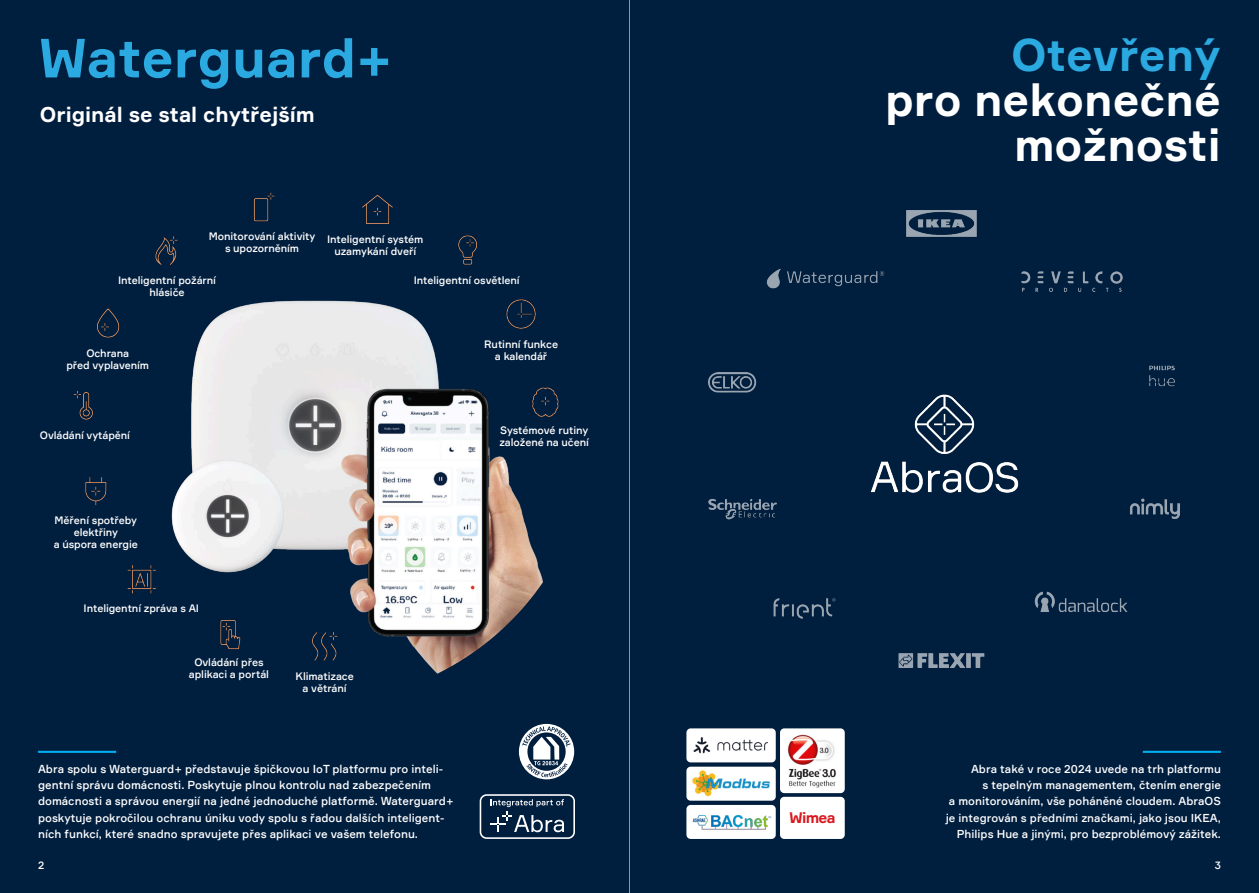
<style>
.page{position:relative;width:1259px;height:893px;background:#fff}
.page>*{position:absolute;margin:0;border:0;box-sizing:border-box;transform-origin:0 0}
.t1{font:700 54px "Formular";color:#2baae1}
.t2{font:700 45px/45px "Formular";color:#fff;text-align:right}
.t3{font:700 45px "Formular";color:#2baae1}
.t4{font:700 21px "Formular";color:#fff}
.t5{font:700 15px "Formular";letter-spacing:-.05em;color:#d9181f}
.t6{font:500 11.25px/16.2px "Formular";color:#fff;text-align:right}
.t7{font:500 10.5px/12px "Formular";letter-spacing:-.01em;color:#fff;text-align:center}
</style>
<div class="page">
<div style="left:617px;top:0;width:642px;height:893px;background:#001e3e"></div>
<div style="left:0;top:0;width:642px;height:893px;background:#001e3e"></div>
<div style="left:480px;top:794px;width:95px;height:45px;border:2px solid #fff;border-radius:6px"></div>
<svg style="left:490px;top:799px;width:74px;height:33px"></svg>
<hr style="left:1142px;top:751px;width:79px;height:2px;background:#00aeef">
<hr style="left:38px;top:751px;width:78px;height:2px;background:#00aeef">
<svg style="left:519px;top:724px;width:55px;height:55px"></svg>
<hr style="left:629px;top:0;width:1px;height:893px;background:#939598">
<img style="left:73px;top:192px;width:486px;height:482px">
<div style="left:205px;top:230px;width:114px;height:28px;background:#001e3e"></div>
<div style="left:324px;top:233px;width:102px;height:28px;background:#001e3e"></div>
<div style="left:472px;top:338px;width:98px;height:28px;background:#001e3e"></div>
<div style="left:495px;top:424px;width:98px;height:28px;background:#001e3e"></div>
<div style="left:288px;top:670px;width:73px;height:28px;background:#001e3e"></div>
<div style="left:184px;top:657px;width:90px;height:27px;background:#001e3e"></div>
<div style="left:32px;top:429px;width:106px;height:27px;background:#001e3e"></div>
<div style="left:57px;top:347px;width:102px;height:27px;background:#001e3e"></div>
<div style="left:114px;top:274px;width:106px;height:27px;background:#001e3e"></div>
<div style="left:49px;top:514px;width:94px;height:38px;background:#001e3e"></div>
<div style="left:78px;top:602px;width:127px;height:17px;background:#001e3e"></div>
<div style="left:411px;top:275px;width:111px;height:17px;background:#001e3e"></div>
<img style="left:709px;top:210px;width:470px;height:457px">
<div style="left:686px;top:728px;width:90px;height:34px;background:#fff;border-radius:4px"></div>
<div style="left:686px;top:767px;width:90px;height:34px;background:#fff;border-radius:4px"></div>
<div style="left:686px;top:805px;width:90px;height:34px;background:#fff;border-radius:4px"></div>
<div style="left:780px;top:728px;width:64px;height:65px;background:#fff;border-radius:4px"></div>
<div style="left:780px;top:797px;width:64px;height:42px;background:#fff;border-radius:4px"></div>
<img style="left:787px;top:734px;width:49px;height:54px">
<img style="left:692px;top:815px;width:79px;height:15px">
<img style="left:692px;top:770px;width:78px;height:27px">
<img style="left:693px;top:737px;width:75px;height:17px">
<h1 class="t1" style="left:38px;top:35px;width:356px">Waterguard+</h1>
<h3 class="t4" style="left:40px;top:106px;width:277px">Originál se stal chytřejším</h3>
<p class="t7" style="left:209px;top:231px;width:108px">Monitorování aktivity s upozorněním</p>
<p class="t7" style="left:327px;top:234px;width:98px">Inteligentní systém uzamykání dveří</p>
<p class="t7" style="left:118px;top:275px;width:99px">Inteligentní požární hlásiče</p>
<p class="t7" style="left:66px;top:348px;width:84px">Ochrana<br>před vyplavením</p>
<p class="t7" style="left:40px;top:430px;width:92px">Ovládání vytápění</p>
<p class="t7" style="left:54px;top:515px;width:86px">Měření spotřeby elektřiny<br>a úspora energie</p>
<p class="t7" style="left:84px;top:603px;width:117px">Inteligentní zpráva s AI</p>
<p class="t7" style="left:189px;top:658px;width:82px">Ovládání přes aplikaci a portál</p>
<p class="t7" style="left:295px;top:671px;width:60px">Klimatizace a větrání</p>
<p class="t7" style="left:414px;top:275px;width:107px">Inteligentní osvětlení</p>
<p class="t7" style="left:484px;top:339px;width:75px">Rutinní funkce a kalendář</p>
<p class="t7" style="left:499px;top:425px;width:91px;text-align:left">Systémové rutiny založené na učení</p>
<h2 class="t3" style="left:1011px;top:36px;width:211px">Otevřený</h2>
<h2 class="t2" style="left:885px;top:81px;width:337px">pro nekonečné možnosti</h2>
<p class="t6" style="left:38px;top:762px;width:417px;text-align:left">Abra spolu s Waterguard+ představuje špičkovou IoT platformu pro inteli&shy;gentní správu domácnosti. Poskytuje plnou kontrolu nad zabezpečením domácnosti a správou energií na jedné jednoduché platformě. Waterguard+ poskytuje pokročilou ochranu úniku vody spolu s řadou dalších inteligent&shy;ních funkcí, které snadno spravujete přes aplikaci ve vašem telefonu.</p>
<p class="t7" style="left:38px;top:860px;width:8px">2</p>
<p class="t7" style="left:1214px;top:860px;width:8px">3</p>
<p class="t6" style="left:945px;top:762px;width:277px">Abra také v roce 2024 uvede na trh platformu<br>s tepelným managementem, čtením energie<br>a monitorováním, vše poháněné cloudem. AbraOS je integrován s předními značkami, jako jsou IKEA, Philips Hue a jinými, pro bezproblémový zážitek.</p>
<h3 class="t5" style="left:789px;top:812px;width:48px">Wimea</h3>
</div>
